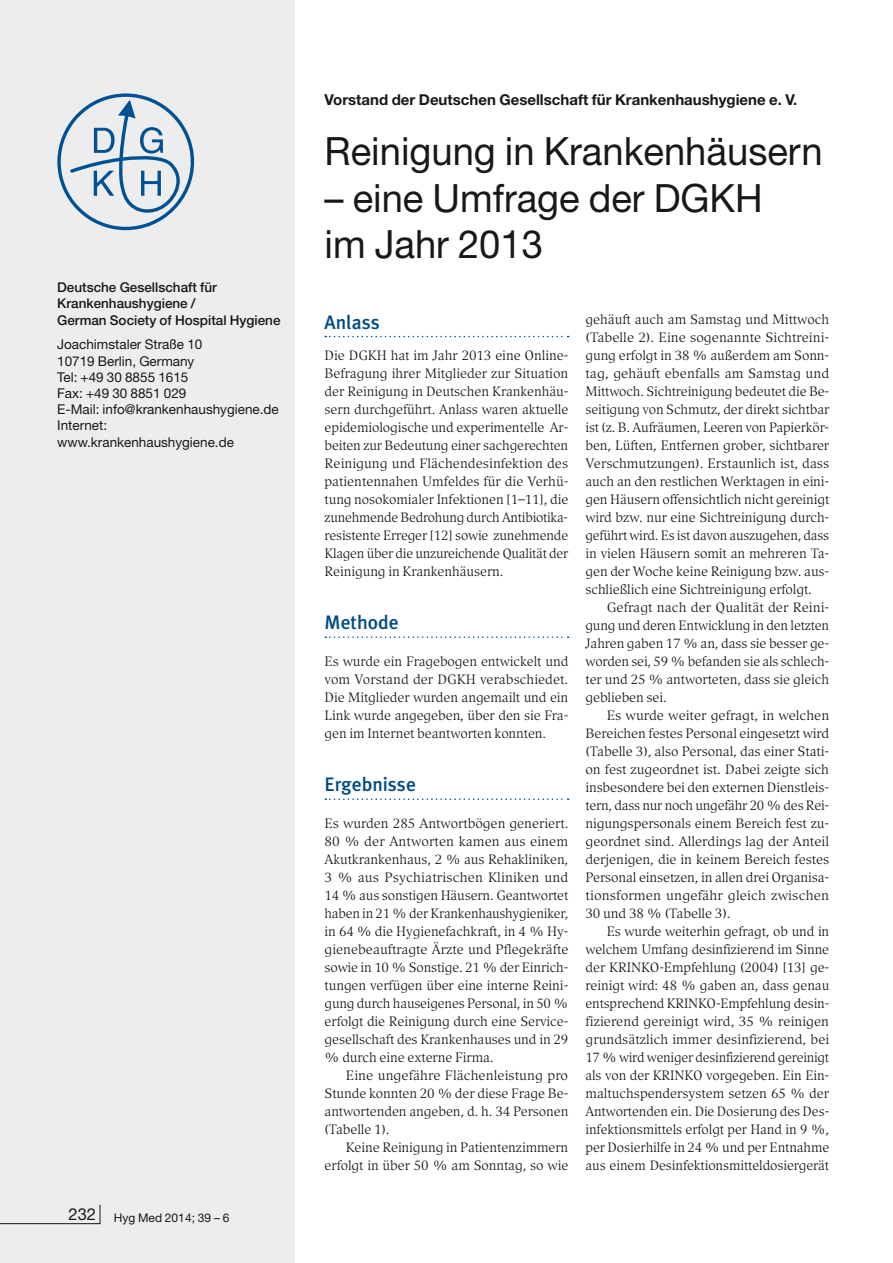
<style>
.page{position:relative;width:893px;height:1263px;background:#fff}
.page>*{position:absolute;margin:0;border:0;box-sizing:border-box;transform-origin:0 0}
.t1{font:39px/46.8px "Helvetica Neue";color:#1a171c}
.t2{font:500 19.5px "Meta Plus";color:#004b84}
.t3{font:700 15px "Helvetica Neue";color:#1a171c}
.t4{font:13.5px/18px "Compatil Exquisit LT";letter-spacing:-.01em;color:#1a171c;text-align:justify}
.t5{font:13.5px/16.2px "Helvetica Neue";color:#1a171c}
.t6{font:500 13.5px/16.5px "Helvetica Neue";color:#1a171c}
.t7{font:12px "Helvetica Neue";color:#1a171c}
</style>
<div class="page">
<div style="left:0;top:0;width:295px;height:1263px;background:#ededee"></div>
<svg style="left:57px;top:93px;width:137px;height:137px"></svg>
<hr style="left:0;top:1223px;width:100px;height:1px;background:#1a171c">
<svg style="left:100px;top:1205px;width:1px;height:19px"></svg>
<svg style="left:325px;top:336px;width:244px;height:1px"></svg>
<svg style="left:325px;top:636px;width:244px;height:2px"></svg>
<svg style="left:325px;top:798px;width:244px;height:2px"></svg>
<p class="t6" style="left:57px;top:279px;width:225px">Deutsche Gesellschaft für<br>Krankenhaushygiene /<br>German Society of Hospital Hygiene</p>
<p class="t5" style="left:57px;top:336px;width:223px">Joachimstaler Straße 10<br>10719 Berlin, Germany<br>Tel: +49 30 8855 1615<br>Fax: +49 30 8851 029<br>E-Mail: info@krankenhaushygiene.de<br>Internet: www.krankenhaushygiene.de</p>
<p class="t7" style="left:69px;top:1210px;width:163px"><sup>232</sup> Hyg Med 2014; 39 – 6</p>
<p class="t3" style="left:325px;top:91px;width:474px">Vorstand der Deutschen Gesellschaft für Krankenhaushygiene e. V.</p>
<h1 class="t1" style="left:325px;top:127px;width:500px">Reinigung in Krankenhäusern</h1>
<h1 class="t1" style="left:325px;top:174px;width:440px">– eine Umfrage der DGKH im Jahr 2013</h1>
<h2 class="t2" style="left:325px;top:310px;width:57px">Anlass</h2>
<p class="t4" style="left:325px;top:346px;width:245px">Die DGKH hat im Jahr 2013 eine Online-Befragung ihrer Mitglieder zur Situation der Reinigung in Deutschen Krankenhäu&shy;sern durchgeführt. Anlass waren aktuelle epidemiologische und experimentelle Ar&shy;beiten zur Bedeutung einer sachgerechten Reinigung und Flächendesinfektion des patientennahen Umfeldes für die Verhü&shy;tung nosokomialer Infektionen [1–11], die zunehmende Bedrohung durch Antibiotika&shy;resistente Erreger [12] sowie zunehmende Klagen über die unzureichende Qualität der Reinigung in Krankenhäusern.</p>
<h2 class="t2" style="left:325px;top:611px;width:76px">Methode</h2>
<p class="t4" style="left:325px;top:652px;width:245px">Es wurde ein Fragebogen entwickelt und vom Vorstand der DGKH verabschiedet.<br>Die Mitglieder wurden angemailt und ein Link wurde angegeben, über den sie Fra&shy;gen im Internet beantworten konnten.</p>
<h2 class="t2" style="left:325px;top:773px;width:93px">Ergebnisse</h2>
<p class="t4" style="left:325px;top:814px;width:245px">Es wurden 285 Antwortbögen generiert.<br>80 % der Antworten kamen aus einem Akutkrankenhaus, 2 % aus Rehakliniken, 3 % aus Psychiatrischen Kliniken und 14 % aus sonstigen Häusern. Geantwortet haben in 21 % der Krankenhaushygieniker, in 64 % die Hygienefachkraft, in 4 % Hy&shy;gienebeauftragte Ärzte und Pflegekräfte sowie in 10 % Sonstige. 21 % der Einrich&shy;tungen verfügen über eine interne Reini&shy;gung durch hauseigenes Personal, in 50 % erfolgt die Reinigung durch eine Service&shy;gesellschaft des Krankenhauses und in 29 % durch eine externe Firma.</p>
<p class="t4" style="left:325px;top:1066px;width:245px;text-indent:21px">Eine ungefähre Flächenleistung pro Stunde konnten 20 % der diese Frage Be&shy;antwortenden angeben, d. h. 34 Personen (Tabelle 1).</p>
<p class="t4" style="left:325px;top:1138px;width:245px;text-align:right">Keine Reinigung in Patientenzimmern erfolgt in über 50 % am Sonntag, so wie</p>
<p class="t4" style="left:585px;top:310px;width:245px">gehäuft auch am Samstag und Mittwoch (Tabelle 2). Eine sogenannte Sichtreini&shy;gung erfolgt in 38 % außerdem am Sonn&shy;tag, gehäuft ebenfalls am Samstag und Mittwoch. Sichtreinigung bedeutet die Be&shy;seitigung von Schmutz, der direkt sichtbar ist (z. B. Aufräumen, Leeren von Papierkör&shy;ben, Lüften, Entfernen grober, sichtbarer Verschmutzungen). Erstaunlich ist, dass auch an den restlichen Werktagen in eini&shy;gen Häusern offensichtlich nicht gereinigt wird bzw. nur eine Sichtreinigung durch&shy;geführt wird. Es ist davon auszugehen, dass in vielen Häusern somit an mehreren Ta&shy;gen der Woche keine Reinigung bzw. aus&shy;schließlich eine Sichtreinigung erfolgt.</p>
<p class="t4" style="left:585px;top:598px;width:245px;text-indent:21px">Gefragt nach der Qualität der Reini&shy;gung und deren Entwicklung in den letzten Jahren gaben 17 % an, dass sie besser ge&shy;worden sei, 59 % befanden sie als schlech&shy;ter und 25 % antworteten, dass sie gleich geblieben sei.</p>
<p class="t4" style="left:585px;top:706px;width:245px;text-indent:21px">Es wurde weiter gefragt, in welchen Bereichen festes Personal eingesetzt wird (Tabelle 3), also Personal, das einer Stati&shy;on fest zugeordnet ist. Dabei zeigte sich insbesondere bei den externen Dienstleis&shy;tern, dass nur noch ungefähr 20 % des Rei&shy;nigungspersonals einem Bereich fest zu&shy;geordnet sind. Allerdings lag der Anteil derjenigen, die in keinem Bereich festes Personal einsetzen, in allen drei Organisa&shy;tionsformen ungefähr gleich zwischen 30 und 38 % (Tabelle 3).</p>
<p class="t4" style="left:585px;top:922px;width:245px;text-indent:21px">Es wurde weiterhin gefragt, ob und in welchem Umfang desinfizierend im Sinne der KRINKO-Empfehlung (2004) [13] ge&shy;reinigt wird: 48 % gaben an, dass genau entsprechend KRINKO-Empfehlung desin&shy;fizierend gereinigt wird, 35 % reinigen grundsätzlich immer desinfizierend, bei 17 % wird weniger desinfizierend gereinigt als von der KRINKO vorgegeben. Ein Ein&shy;maltuchspendersystem setzen 65 % der Antwortenden ein. Die Dosierung des Des&shy;infektionsmittels erfolgt per Hand in 9 %, per Dosierhilfe in 24 % und per Entnahme aus einem Desinfektionsmitteldosiergerät</p>
</div>
